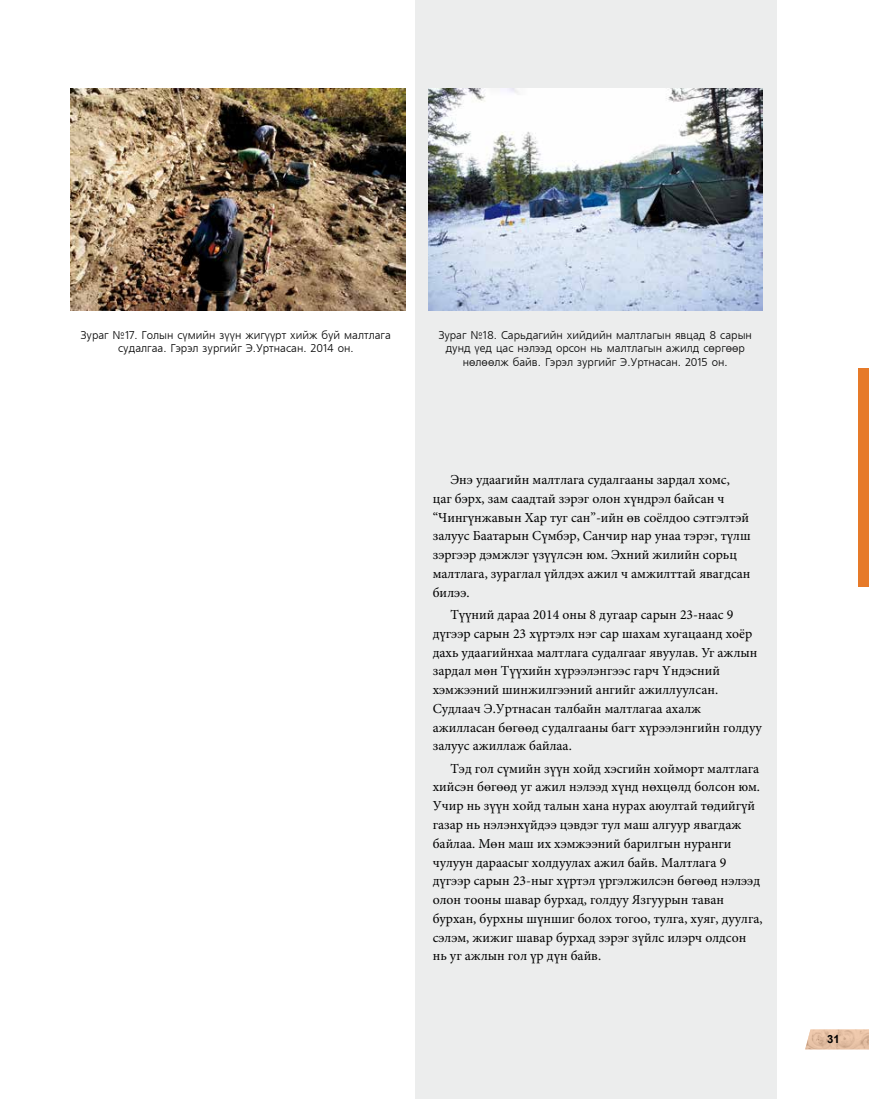
<style>
.page{position:relative;width:869px;height:1099px;background:#fff}
.page>*{position:absolute;margin:0;border:0;box-sizing:border-box;transform-origin:0 0}
.t1{font:13.75px/18.8px "Minion Pro";color:#000}
.t2{font:11.25px/13.5px "Mogul Freeset";color:#000;text-align:center}
.t3{font:700 11.25px "Arial";color:#000}
</style>
<div class="page">
<img style="left:805px;top:1029px;width:63px;height:20px">
<div style="left:857px;top:369px;width:11px;height:217px;background:#e67a29"></div>
<div style="left:415px;top:0;width:361px;height:1098px;background:#eceded"></div>
<img style="left:71px;top:89px;width:334px;height:222px">
<img style="left:428px;top:89px;width:334px;height:222px">
<p class="t2" style="left:81px;top:328px;width:311px">Зураг №17. Голын сүмийн зүүн жигүүрт хийж буй малтлага судалгаа. Гэрэл зургийг Э.Уртнасан. 2014 он.</p>
<p class="t2" style="left:438px;top:328px;width:314px">Зураг №18. Сарьдагийн хийдийн малтлагын явцад 8 сарын дунд үед цас нэлээд орсон нь малтлагын ажилд сөргөөр нөлөөлж байв. Гэрэл зургийг Э.Уртнасан. 2015 он.</p>
<p class="t1" style="left:432px;top:470px;width:319px;text-indent:18px">Энэ удаагийн малтлага судалгааны зардал хомс, цаг бэрх, зам саадтай зэрэг олон хүндрэл байсан ч “Чингүнжавын Хар туг сан”-ийн өв соёлдоо сэтгэлтэй залуус Баатарын Сүмбэр, Санчир нар унаа тэрэг, түлш зэргээр дэмжлэг үзүүлсэн юм. Эхний жилийн сорьц малтлага, зураглал үйлдэх ажил ч амжилттай явагдсан билээ.</p>
<p class="t1" style="left:432px;top:605px;width:330px;text-indent:18px">Түүний дараа 2014 оны 8 дугаар сарын 23-наас 9 дүгээр сарын 23 хүртэлх нэг сар шахам хугацаанд хоёр дахь удаагийнхаа малтлага судалгааг явуулав. Уг ажлын зардал мөн Түүхийн хүрээлэнгээс гарч Үндэсний хэмжээний шинжилгээний ангийг ажиллуулсан.<br>Судлаач Э.Уртнасан талбайн малтлагаа ахалж ажилласан бөгөөд судалгааны багт хүрээлэнгийн голдуу залуус ажиллаж байлаа.</p>
<p class="t1" style="left:432px;top:759px;width:331px;text-indent:18px">Тэд гол сүмийн зүүн хойд хэсгийн хойморт малтлага хийсэн бөгөөд уг ажил нэлээд хүнд нөхцөлд болсон юм.<br>Учир нь зүүн хойд талын хана нурах аюултай төдийгүй газар нь нэлэнхүйдээ цэвдэг тул маш алгуур явагдаж байлаа. Мөн маш их хэмжээний барилгын нуранги чулуун дараасыг холдуулах ажил байв. Малтлага 9 дүгээр сарын 23-ныг хүртэл үргэлжилсэн бөгөөд нэлээд олон тооны шавар бурхад, голдуу Язгуурын таван бурхан, бурхны шүншиг болох тогоо, тулга, хуяг, дуулга, сэлэм, жижиг шавар бурхад зэрэг зүйлс илэрч олдсон нь уг ажлын гол үр дүн байв.</p>
<p class="t3" style="left:826px;top:1031px;width:14px">31</p>
</div>
